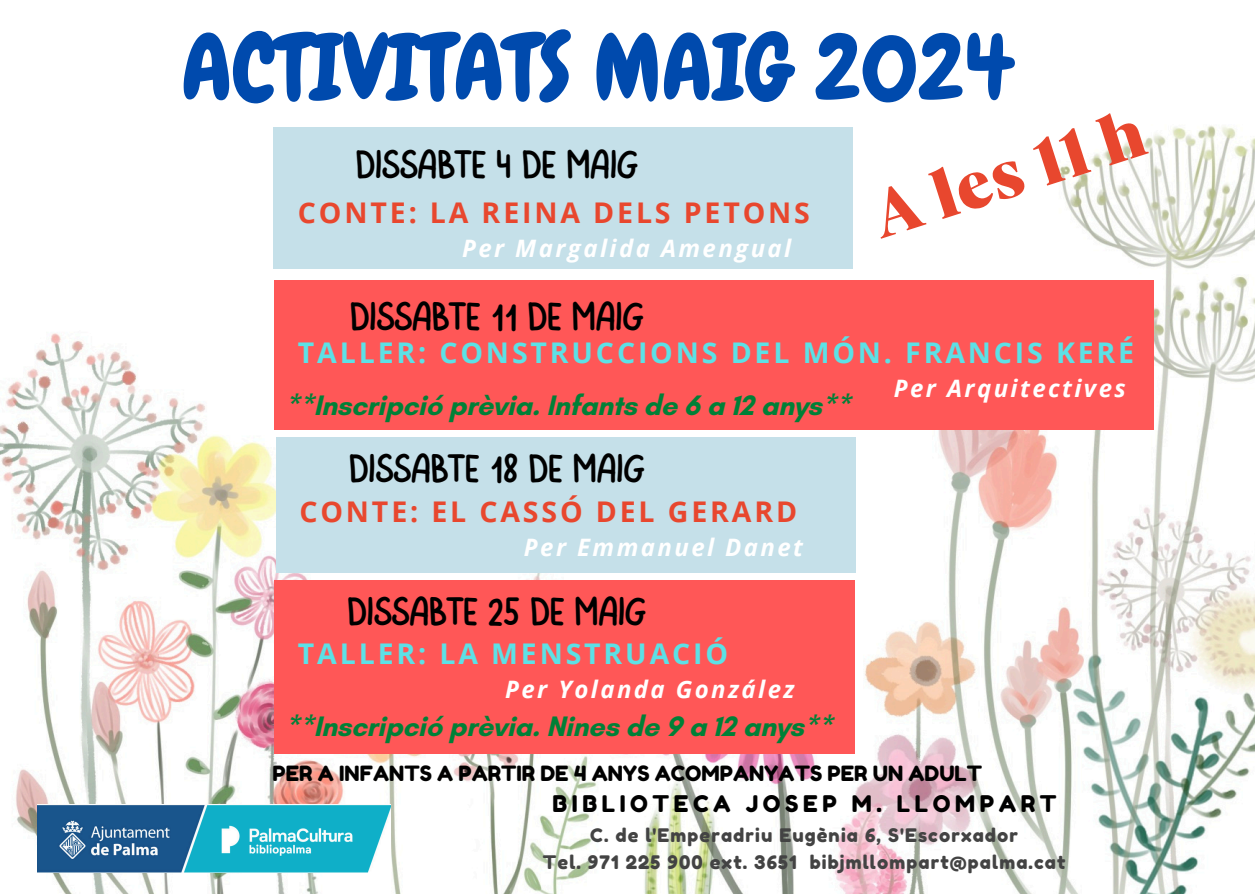
<style>
.page{position:relative;width:1255px;height:894px;background:#fff}
.page>*{position:absolute;margin:0;border:0;box-sizing:border-box;transform-origin:0 0}
.t1{font:91.5px "Chewy";letter-spacing:.005em;color:#004aad}
.t2{font:67.5px "Carelia Upright";color:#e8472e}
.t3{font:40.05px "FEELFREE Regular";letter-spacing:.075em;color:#000}
.t4{font:700 28.65px "Glacial Indifference";letter-spacing:-.01em;color:#008037}
.t5{font:700 28.5px "Open Sans";letter-spacing:.1em;color:#5ce1e6}
.t6{font:700 28.5px "Open Sans";letter-spacing:.1em;color:#e8472e}
.t7{font:italic 700 24px "Open Sans";letter-spacing:.1em;color:#fff}
.t8{font:22.95px "Fredoka One";letter-spacing:.2em;color:#000}
.t9{font:21px "Fredoka One";color:#000}
.t10{font:18.6px/27px "Fredoka One";letter-spacing:.06em;color:#434343;text-align:center}
</style>
<div class="page">
<img style="left:0;top:125px;width:1254px;height:768px">
<img style="left:38px;top:804px;width:352px;height:68px">
<div style="left:274px;top:127px;width:579px;height:142px;background:#c5e0e9"></div>
<div style="left:274px;top:280px;width:879px;height:149px;background:#ff5757"></div>
<div style="left:276px;top:437px;width:579px;height:135px;background:#c5e0e9"></div>
<div style="left:274px;top:580px;width:580px;height:173px;background:#ff5757"></div>
<h2 class="t1" style="left:181px;top:9px;width:833px">ACTIVITATS MAIG 2024</h2>
<h4 class="t2" style="left:861px;top:179px;width:284px;rotate:-18deg">Ales11h</h4>
<h5 class="t3" style="left:356px;top:147px;width:283px">DISSABTE 4 DE MAIG</h5>
<h4 class="t6" style="left:298px;top:192px;width:513px">CONTE: LA REINA DELS PETONS</h4>
<p class="t7" style="left:462px;top:231px;width:331px">Per Margalida Amengual</p>
<h4 class="t3" style="left:350px;top:299px;width:294px">DISSABTE 11 DE MAIG</h4>
<p class="t5" style="left:298px;top:333px;width:837px">TALLER: CONSTRUCCIONS DEL MÓN. FRANCIS KERÉ</p>
<h3 class="t7" style="left:893px;top:371px;width:233px">Per Arquitectives</h3>
<h6 class="t4" style="left:285px;top:388px;width:567px">**Inscripció prèvia. Infants de 6 a 12 anys**</h6>
<p class="t3" style="left:349px;top:450px;width:296px">DISSABTE 18 DE MAIG</p>
<h3 class="t6" style="left:299px;top:491px;width:499px">CONTE: EL CASSÓ DEL GERARD</h3>
<h3 class="t7" style="left:524px;top:530px;width:281px">Per Emmanuel Danet</h3>
<p class="t3" style="left:347px;top:593px;width:300px">DISSABTE 25 DE MAIG</p>
<h4 class="t5" style="left:298px;top:633px;width:432px">TALLER: LA MENSTRUACIÓ</h4>
<p class="t7" style="left:505px;top:672px;width:291px">Per Yolanda González</p>
<h5 class="t4" style="left:285px;top:708px;width:549px">**Inscripció prèvia. Nines de 9 a 12 anys**</h5>
<h3 class="t9" style="left:273px;top:760px;width:711px">PER A INFANTS A PARTIR DE 4 ANYS ACOMPANYATS PER UN ADULT</h3>
<p class="t8" style="left:552px;top:789px;width:506px">BIBLIOTECA JOSEP M. LLOMPART</p>
<p class="t10" style="left:543px;top:821px;width:524px">C. de l'Emperadriu Eugènia 6, S'Escorxador<br>Tel. 971 225 900 ext. 3651 bibjmllompart@palma.cat</p>
</div>
